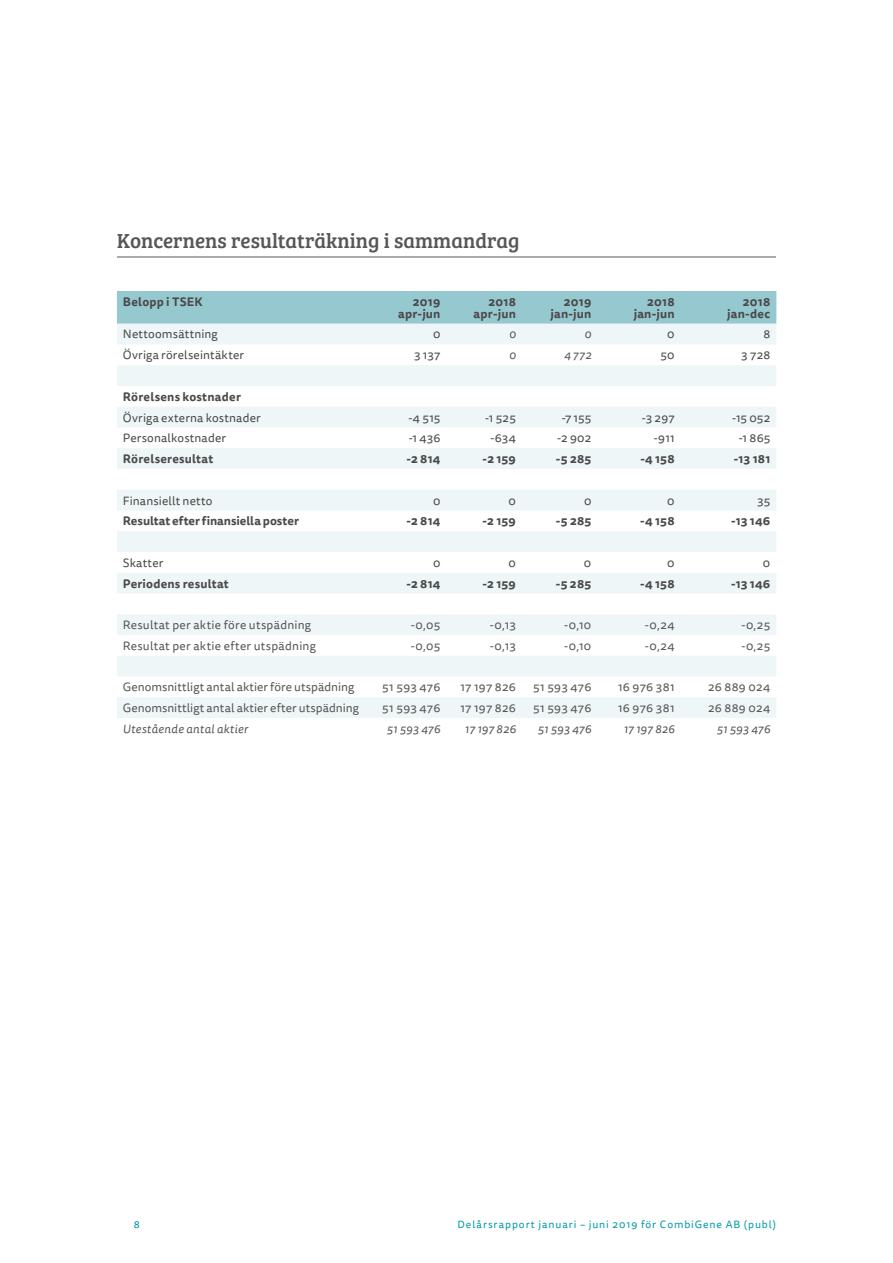
<style>
.page{position:relative;width:893px;height:1263px;background:#fff}
.page>*{position:absolute;margin:0;border:0;box-sizing:border-box;transform-origin:0 0}
.t1{font:21px "Bree Serif";color:#575756}
.t2{font:700 12px/12px "Tisa Sans Pro";letter-spacing:.015em;color:#4a4a49;text-align:right}
.t3{font:12px "Tisa Sans Pro";letter-spacing:.02em;color:#575756}
.t4{font:12px "Tisa Sans Pro";letter-spacing:.015em;color:#4a4a49}
.t5{font:12px "Tisa Sans Pro";color:#575756}
.t6{font:italic 12px "Tisa Sans Pro";letter-spacing:.025em;color:#575756}
.t7{font:10.5px "Tisa Sans Pro";letter-spacing:.085em;color:#009aa5}
</style>
<div class="page">
<hr style="left:117px;top:257px;width:659px;height:1px;background:#575756">
<div style="left:117px;top:291px;width:659px;height:33px;background:#96c8cf"></div>
<svg style="left:117px;top:324px;width:659px;height:394px;fill:#eef6f7"></svg>
<h1 class="t1" style="left:117px;top:225px;width:404px">Koncernens resultaträkning i sammandrag</h1>
<p class="t2" style="left:123px;top:296px;width:81px">Belopp i TSEK</p>
<p class="t2" style="left:398px;top:296px;width:44px">2019 apr-jun</p>
<p class="t2" style="left:474px;top:296px;width:44px">2018 apr-jun</p>
<p class="t2" style="left:550px;top:296px;width:43px">2019 jan-jun</p>
<p class="t2" style="left:634px;top:296px;width:43px">2018 jan-jun</p>
<p class="t2" style="left:727px;top:296px;width:45px">2018 jan-dec</p>
<p class="t4" style="left:123px;top:326px;width:96px">Nettoomsättning</p>
<p class="t4" style="left:433px;top:326px;width:9px">0</p>
<p class="t6" style="left:509px;top:326px;width:8px">0</p>
<p class="t6" style="left:584px;top:326px;width:8px">0</p>
<p class="t4" style="left:667px;top:326px;width:9px">0</p>
<p class="t4" style="left:763px;top:326px;width:8px">8</p>
<p class="t4" style="left:123px;top:347px;width:123px">Övriga rörelseintäkter</p>
<p class="t4" style="left:414px;top:347px;width:28px">3 137</p>
<p class="t6" style="left:509px;top:347px;width:8px">0</p>
<p class="t6" style="left:564px;top:347px;width:29px">4 772</p>
<p class="t4" style="left:661px;top:347px;width:16px">50</p>
<p class="t4" style="left:741px;top:347px;width:31px">3 728</p>
<p class="t2" style="left:123px;top:391px;width:120px">Rörelsens kostnader</p>
<p class="t4" style="left:123px;top:409px;width:139px">Övriga externa kostnader</p>
<p class="t4" style="left:409px;top:409px;width:33px">-4 515</p>
<p class="t4" style="left:485px;top:409px;width:32px">-1 525</p>
<p class="t4" style="left:562px;top:409px;width:31px">-7 155</p>
<p class="t4" style="left:642px;top:409px;width:34px">-3 297</p>
<p class="t4" style="left:732px;top:409px;width:40px">-15 052</p>
<p class="t4" style="left:123px;top:430px;width:105px">Personalkostnader</p>
<p class="t4" style="left:409px;top:430px;width:33px">-1 436</p>
<p class="t4" style="left:490px;top:430px;width:27px">-634</p>
<p class="t4" style="left:557px;top:430px;width:36px">-2 902</p>
<p class="t4" style="left:654px;top:430px;width:22px">-911</p>
<p class="t4" style="left:739px;top:430px;width:33px">-1 865</p>
<p class="t2" style="left:123px;top:453px;width:92px">Rörelseresultat</p>
<p class="t2" style="left:406px;top:453px;width:36px">-2 814</p>
<p class="t2" style="left:483px;top:453px;width:35px">-2 159</p>
<p class="t2" style="left:556px;top:453px;width:37px">-5 285</p>
<p class="t2" style="left:640px;top:453px;width:36px">-4 158</p>
<p class="t2" style="left:734px;top:453px;width:38px">-13 181</p>
<p class="t4" style="left:123px;top:492px;width:91px">Finansiellt netto</p>
<p class="t4" style="left:433px;top:492px;width:9px">0</p>
<p class="t4" style="left:508px;top:492px;width:9px">0</p>
<p class="t4" style="left:584px;top:492px;width:9px">0</p>
<p class="t4" style="left:667px;top:492px;width:9px">0</p>
<p class="t4" style="left:757px;top:492px;width:15px">35</p>
<p class="t2" style="left:123px;top:515px;width:178px">Resultat efter finansiella poster</p>
<p class="t2" style="left:406px;top:515px;width:36px">-2 814</p>
<p class="t2" style="left:483px;top:515px;width:35px">-2 159</p>
<p class="t2" style="left:556px;top:515px;width:37px">-5 285</p>
<p class="t2" style="left:640px;top:515px;width:36px">-4 158</p>
<p class="t2" style="left:731px;top:515px;width:41px">-13 146</p>
<p class="t4" style="left:123px;top:554px;width:42px">Skatter</p>
<p class="t4" style="left:433px;top:554px;width:9px">0</p>
<p class="t4" style="left:508px;top:554px;width:9px">0</p>
<p class="t4" style="left:584px;top:554px;width:9px">0</p>
<p class="t4" style="left:667px;top:554px;width:9px">0</p>
<p class="t4" style="left:763px;top:554px;width:9px">0</p>
<p class="t2" style="left:123px;top:577px;width:108px">Periodens resultat</p>
<p class="t2" style="left:406px;top:577px;width:36px">-2 814</p>
<p class="t2" style="left:482px;top:577px;width:35px">-2 159</p>
<p class="t2" style="left:556px;top:577px;width:37px">-5 285</p>
<p class="t2" style="left:640px;top:577px;width:36px">-4 158</p>
<p class="t2" style="left:731px;top:577px;width:41px">-13 146</p>
<p class="t3" style="left:123px;top:617px;width:190px">Resultat per aktie före utspädning</p>
<p class="t3" style="left:411px;top:617px;width:31px">-0,05</p>
<p class="t3" style="left:490px;top:617px;width:28px">-0,13</p>
<p class="t3" style="left:564px;top:617px;width:29px">-0,10</p>
<p class="t3" style="left:645px;top:617px;width:31px">-0,24</p>
<p class="t3" style="left:741px;top:617px;width:30px">-0,25</p>
<p class="t3" style="left:123px;top:637px;width:195px">Resultat per aktie efter utspädning</p>
<p class="t3" style="left:411px;top:637px;width:31px">-0,05</p>
<p class="t3" style="left:490px;top:637px;width:28px">-0,13</p>
<p class="t3" style="left:564px;top:637px;width:29px">-0,10</p>
<p class="t3" style="left:645px;top:637px;width:31px">-0,24</p>
<p class="t3" style="left:741px;top:637px;width:30px">-0,25</p>
<p class="t5" style="left:123px;top:679px;width:233px">Genomsnittligt antal aktier före utspädning</p>
<p class="t3" style="left:382px;top:679px;width:60px">51 593 476</p>
<p class="t3" style="left:460px;top:679px;width:57px">17 197 826</p>
<p class="t3" style="left:533px;top:679px;width:60px">51 593 476</p>
<p class="t3" style="left:618px;top:679px;width:58px">16 976 381</p>
<p class="t3" style="left:708px;top:679px;width:64px">26 889 024</p>
<p class="t5" style="left:123px;top:700px;width:238px">Genomsnittligt antal aktier efter utspädning</p>
<p class="t3" style="left:382px;top:700px;width:60px">51 593 476</p>
<p class="t3" style="left:460px;top:700px;width:57px">17 197 826</p>
<p class="t3" style="left:533px;top:700px;width:60px">51 593 476</p>
<p class="t3" style="left:618px;top:700px;width:58px">16 976 381</p>
<p class="t3" style="left:708px;top:700px;width:64px">26 889 024</p>
<p class="t6" style="left:123px;top:720px;width:127px">Utestående antal aktier</p>
<p class="t6" style="left:387px;top:720px;width:55px">51 593 476</p>
<p class="t6" style="left:465px;top:720px;width:52px">17 197 826</p>
<p class="t6" style="left:538px;top:720px;width:55px">51 593 476</p>
<p class="t6" style="left:624px;top:720px;width:52px">17 197 826</p>
<p class="t6" style="left:717px;top:720px;width:55px">51 593 476</p>
<p class="t7" style="left:134px;top:1217px;width:8px">8</p>
<p class="t7" style="left:458px;top:1217px;width:320px">Delårsrapport januari – juni 2019 för CombiGene AB (publ)</p>
</div>
